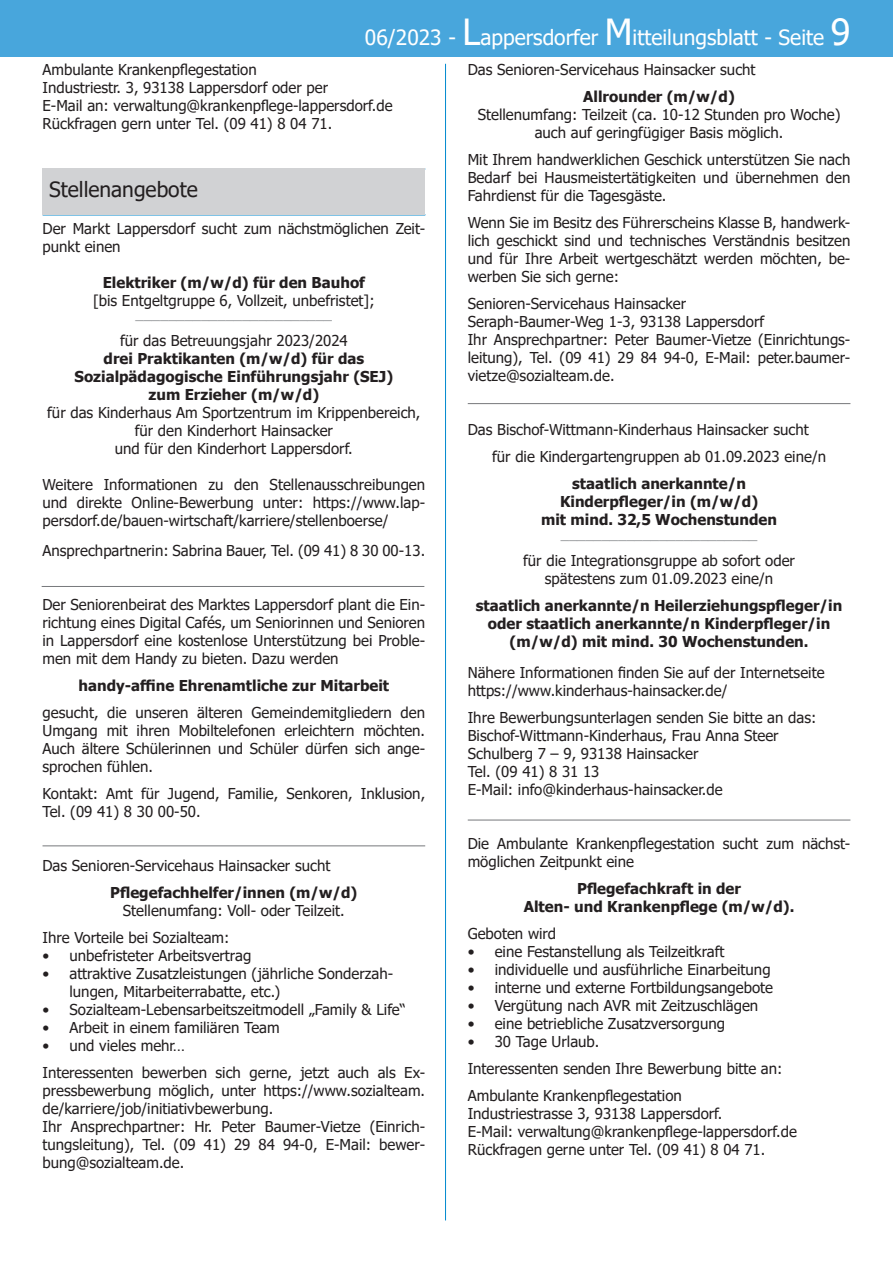
<style>
.page{position:relative;width:893px;height:1263px;background:#fff}
.page>*{position:absolute;margin:0;border:0;box-sizing:border-box;transform-origin:0 0}
.t1{font:21px "Tahoma";color:#fff}
.t2{font:21px "Tahoma";color:#231f20}
.t3{font:15px/18px "Tahoma";color:#231f20}
.t4{font:700 15px/18px "Tahoma";color:#231f20;text-align:center}
.t5{font:15px "Tahoma";color:#9d9fa2}
.s1{font-size:36px}
</style>
<div class="page">
<div style="left:0;top:0;width:893px;height:57px;background:#48a6dc"></div>
<hr style="left:445px;top:64px;width:1px;height:1156px;background:#0089cf">
<hr style="left:42px;top:586px;width:382px;height:1px;background:#76787b">
<hr style="left:468px;top:403px;width:382px;height:1px;background:#76787b">
<hr style="left:43px;top:845px;width:382px;height:1px;background:#76787b">
<hr style="left:468px;top:820px;width:382px;height:1px;background:#76787b">
<div style="left:43px;top:168px;width:382px;height:47px;background:#d1d2d4"></div>
<h1 class="t1" style="left:365px;top:24px;width:487px">06/2023 - <span class="s1">L</span>appersdorfer <span class="s1">M</span>itteilungsblatt - Seite <span class="s1">9</span></h1>
<p class="t3" style="left:43px;top:62px;width:352px">Ambulante Krankenpflegestation<br>Industriestr. 3, 93138 Lappersdorf oder per<br>E-Mail an: verwaltung@krankenpflege-lappersdorf.de</p>
<p class="t3" style="left:43px;top:116px;width:291px">Rückfragen gern unter Tel. (09 41) 8 04 71.</p>
<p class="t2" style="left:49px;top:175px;width:150px">Stellenangebote</p>
<p class="t3" style="left:43px;top:220px;width:384px">Der Markt Lappersdorf sucht zum nächstmöglichen Zeit&shy;punkt einen</p>
<p class="t4" style="left:103px;top:274px;width:264px">Elektriker (m/w/d) für den Bauhof</p>
<p class="t3" style="left:93px;top:292px;width:283px">[bis Entgeltgruppe 6, Vollzeit, unbefristet];</p>
<p class="t3" style="left:120px;top:332px;width:229px">für das Betreuungsjahr 2023/2024</p>
<p class="t4" style="left:75px;top:350px;width:320px">drei Praktikanten (m/w/d) für das<br>Sozialpädagogische Einführungsjahr (SEJ) zum Erzieher (m/w/d)</p>
<p class="t3" style="left:47px;top:404px;width:375px;text-align:center">für das Kinderhaus Am Sportzentrum im Krippenbereich, für den Kinderhort Hainsacker</p>
<p class="t3" style="left:115px;top:440px;width:239px">und für den Kinderhort Lappersdorf.</p>
<p class="t3" style="left:42px;top:476px;width:384px;text-align:justify">Weitere Informationen zu den Stellenausschreibungen und direkte Online-Bewerbung unter: https://www.lap&shy;persdorf.de/bauen-wirtschaft/karriere/stellenboerse/</p>
<p class="t3" style="left:42px;top:542px;width:384px">Ansprechpartnerin: Sabrina Bauer, Tel. (09 41) 8 30 00-13.</p>
<p class="t3" style="left:42px;top:596px;width:384px;text-align:justify">Der Seniorenbeirat des Marktes Lappersdorf plant die Ein&shy;richtung eines Digital Cafés, um Seniorinnen und Senioren in Lappersdorf eine kostenlose Unterstützung bei Proble&shy;men mit dem Handy zu bieten. Dazu werden</p>
<p class="t4" style="left:79px;top:677px;width:312px">handy-affine Ehrenamtliche zur Mitarbeit</p>
<p class="t3" style="left:42px;top:704px;width:384px;text-align:justify">gesucht, die unseren älteren Gemeindemitgliedern den Umgang mit ihren Mobiltelefonen erleichtern möchten.<br>Auch ältere Schülerinnen und Schüler dürfen sich ange&shy;sprochen fühlen.</p>
<p class="t3" style="left:42px;top:785px;width:384px">Kontakt: Amt für Jugend, Familie, Senkoren, Inklusion,</p>
<p class="t3" style="left:42px;top:803px;width:160px">Tel. (09 41) 8 30 00-50.</p>
<p class="t3" style="left:42px;top:857px;width:289px">Das Senioren-Servicehaus Hainsacker sucht</p>
<p class="t4" style="left:110px;top:884px;width:249px">Pflegefachhelfer/innen (m/w/d)</p>
<p class="t3" style="left:42px;top:898px;width:304px;line-height:27px;text-indent:80px">Stellenumfang: Voll- oder Teilzeit.<br>Ihre Vorteile bei Sozialteam:</p>
<p class="t3" style="left:42px;top:947px;width:210px">• unbefristeter Arbeitsvertrag</p>
<p class="t3" style="left:69px;top:965px;width:325px;text-indent:-27px">• attraktive Zusatzleistungen (jährliche Sonderzah&shy;lungen, Mitarbeiterrabatte, etc.)</p>
<p class="t3" style="left:42px;top:1001px;width:365px">• Sozialteam-Lebensarbeitszeitmodell „Family &amp; Life“</p>
<p class="t3" style="left:42px;top:1019px;width:239px">• Arbeit in einem familiären Team</p>
<p class="t3" style="left:42px;top:1033px;width:384px;line-height:27px">• und vieles mehr…<br>Interessenten bewerben sich gerne, jetzt auch als Ex-</p>
<p class="t3" style="left:42px;top:1082px;width:384px">pressbewerbung möglich, unter https://www.sozialteam.</p>
<p class="t3" style="left:42px;top:1100px;width:384px">de/karriere/job/initiativbewerbung.<br>Ihr Ansprechpartner: Hr. Peter Baumer-Vietze (Einrich&shy;tungsleitung), Tel. (09 41) 29 84 94-0, E-Mail: bewer&shy;bung@sozialteam.de.</p>
<p class="t5" style="left:136px;top:303px;width:198px">________________________</p>
<p class="t3" style="left:468px;top:62px;width:289px">Das Senioren-Servicehaus Hainsacker sucht</p>
<p class="t4" style="left:583px;top:88px;width:153px">Allrounder (m/w/d)</p>
<p class="t3" style="left:478px;top:107px;width:364px">Stellenumfang: Teilzeit (ca. 10-12 Stunden pro Woche)</p>
<p class="t3" style="left:535px;top:125px;width:250px">auch auf geringfügiger Basis möglich.</p>
<p class="t3" style="left:468px;top:152px;width:384px;text-align:justify">Mit Ihrem handwerklichen Geschick unterstützen Sie nach Bedarf bei Hausmeistertätigkeiten und übernehmen den Fahrdienst für die Tagesgäste.</p>
<p class="t3" style="left:468px;top:215px;width:384px;text-align:justify">Wenn Sie im Besitz des Führerscheins Klasse B, handwerk&shy;lich geschickt sind und technisches Verständnis besitzen und für Ihre Arbeit wertgeschätzt werden möchten, be-</p>
<p class="t3" style="left:468px;top:269px;width:153px">werben Sie sich gerne:</p>
<p class="t3" style="left:468px;top:296px;width:220px">Senioren-Servicehaus Hainsacker</p>
<p class="t3" style="left:468px;top:314px;width:384px">Seraph-Baumer-Weg 1-3, 93138 Lappersdorf<br>Ihr Ansprechpartner: Peter Baumer-Vietze (Einrichtungs&shy;leitung), Tel. (09 41) 29 84 94-0, E-Mail: peter.baumer&shy;vietze@sozialteam.de.</p>
<p class="t3" style="left:492px;top:417px;width:335px;line-height:27px;text-indent:-24px">Das Bischof-Wittmann-Kinderhaus Hainsacker sucht für die Kindergartengruppen ab 01.09.2023 eine/n</p>
<p class="t4" style="left:560px;top:475px;width:200px">staatlich anerkannte/n<br>Kinderpfleger/in (m/w/d)</p>
<p class="t4" style="left:541px;top:511px;width:237px">mit mind. 32,5 Wochenstunden</p>
<p class="t3" style="left:523px;top:552px;width:273px;text-align:center">für die Integrationsgruppe ab sofort oder spätestens zum 01.09.2023 eine/n</p>
<p class="t4" style="left:476px;top:597px;width:368px">staatlich anerkannte/n Heilerziehungspfleger/in oder staatlich anerkannte/n Kinderpfleger/in (m/w/d) mit mind. 30 Wochenstunden.</p>
<p class="t3" style="left:468px;top:665px;width:358px">Nähere Informationen finden Sie auf der Internetseite https://www.kinderhaus-hainsacker.de/</p>
<p class="t3" style="left:468px;top:710px;width:350px">Ihre Bewerbungsunterlagen senden Sie bitte an das:</p>
<p class="t3" style="left:468px;top:728px;width:312px">Bischof-Wittmann-Kinderhaus, Frau Anna Steer<br>Schulberg 7 – 9, 93138 Hainsacker<br>Tel. (09 41) 8 31 13</p>
<p class="t3" style="left:468px;top:782px;width:256px">E-Mail: info@kinderhaus-hainsacker.de</p>
<p class="t5" style="left:561px;top:523px;width:198px">________________________</p>
<p class="t3" style="left:468px;top:836px;width:384px">Die Ambulante Krankenpflegestation sucht zum nächst&shy;möglichen Zeitpunkt eine</p>
<p class="t4" style="left:524px;top:880px;width:272px">Pflegefachkraft in der<br>Alten- und Krankenpflege (m/w/d).</p>
<p class="t3" style="left:468px;top:926px;width:90px">Geboten wird</p>
<p class="t3" style="left:468px;top:944px;width:258px">• eine Festanstellung als Teilzeitkraft</p>
<p class="t3" style="left:468px;top:962px;width:304px">• individuelle und ausführliche Einarbeitung</p>
<p class="t3" style="left:468px;top:980px;width:307px">• interne und externe Fortbildungsangebote</p>
<p class="t3" style="left:468px;top:998px;width:292px">• Vergütung nach AVR mit Zeitzuschlägen</p>
<p class="t3" style="left:468px;top:1016px;width:259px">• eine betriebliche Zusatzversorgung</p>
<p class="t3" style="left:468px;top:1034px;width:133px">• 30 Tage Urlaub.</p>
<p class="t3" style="left:468px;top:1061px;width:316px">Interessenten senden Ihre Bewerbung bitte an:</p>
<p class="t3" style="left:468px;top:1088px;width:331px">Ambulante Krankenpflegestation<br>Industriestrasse 3, 93138 Lappersdorf.<br>E-Mail: verwaltung@krankenpflege-lappersdorf.de</p>
<p class="t3" style="left:468px;top:1142px;width:299px">Rückfragen gerne unter Tel. (09 41) 8 04 71.</p>
</div>
